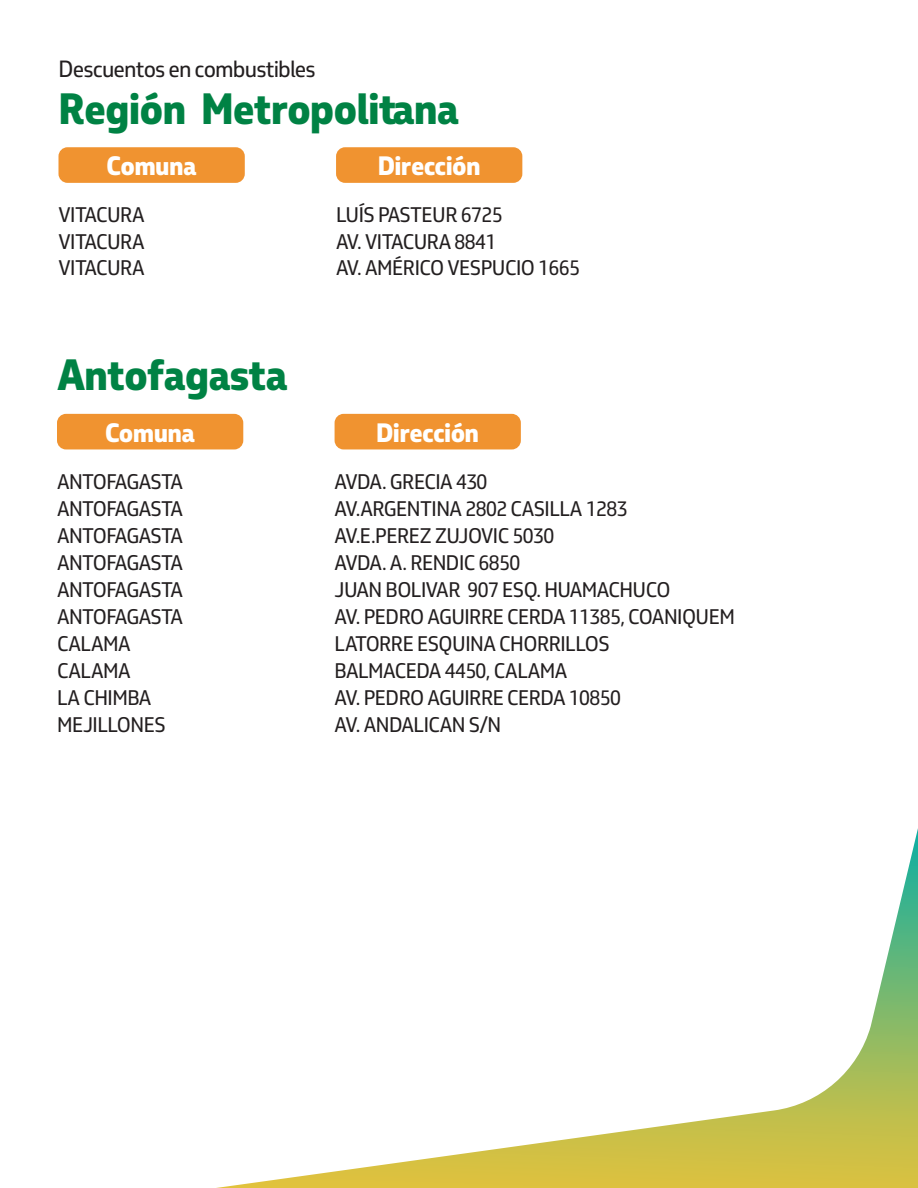
<style>
.page{position:relative;width:918px;height:1188px;background:#fff}
.page>*{position:absolute;margin:0;border:0;box-sizing:border-box;transform-origin:0 0}
.t1{font:800 42px "Petrobras Sans";letter-spacing:-.025em;color:#008244}
.t2{font:800 25.5px "Petrobras Sans";letter-spacing:-.025em;color:#fff}
.t3{font:22.5px "Petrobras Sans";letter-spacing:-.04em;color:#231f20}
.t4{font:20.25px/27px "Petrobras Sans";letter-spacing:-.025em;color:#231f20}
</style>
<div class="page">
<svg style="left:216px;top:828px;width:702px;height:360px"></svg>
<div style="left:58px;top:147px;width:187px;height:36px;background:#f09330;border-radius:9px"></div>
<div style="left:336px;top:147px;width:186px;height:36px;background:#f09330;border-radius:9px"></div>
<div style="left:57px;top:414px;width:186px;height:35px;background:#f09330;border-radius:9px"></div>
<div style="left:335px;top:414px;width:186px;height:35px;background:#f09330;border-radius:9px"></div>
<p class="t3" style="left:58px;top:55px;width:259px">Descuentos en combustibles</p>
<h1 class="t1" style="left:58px;top:80px;width:402px">Región Metropolitana</h1>
<p class="t2" style="left:107px;top:148px;width:92px">Comuna</p>
<p class="t2" style="left:378px;top:148px;width:104px">Dirección</p>
<p class="t4" style="left:59px;top:201px;width:88px;line-height:26.5px;text-align:justify">VITACURA VITACURA VITACURA</p>
<p class="t4" style="left:336px;top:201px;width:245px;line-height:26.5px">LUÍS PASTEUR 6725<br>AV. VITACURA 8841<br>AV. AMÉRICO VESPUCIO 1665</p>
<h1 class="t1" style="left:57px;top:346px;width:232px">Antofagasta</h1>
<p class="t2" style="left:105px;top:415px;width:92px">Comuna</p>
<p class="t2" style="left:376px;top:415px;width:104px">Dirección</p>
<p class="t4" style="left:335px;top:468px;width:402px">AVDA. GRECIA 430<br>AV.ARGENTINA 2802 CASILLA 1283<br>AV.E.PEREZ ZUJOVIC 5030<br>AVDA. A. RENDIC 6850<br>JUAN BOLIVAR 907 ESQ. HUAMACHUCO<br>AV. PEDRO AGUIRRE CERDA 11385, COANIQUEM<br>LATORRE ESQUINA CHORRILLOS<br>BALMACEDA 4450, CALAMA<br>AV. PEDRO AGUIRRE CERDA 10850<br>AV. ANDALICAN S/N</p>
<p class="t4" style="left:57px;top:468px;width:128px">ANTOFAGASTA<br>ANTOFAGASTA<br>ANTOFAGASTA<br>ANTOFAGASTA<br>ANTOFAGASTA<br>ANTOFAGASTA<br>CALAMA<br>CALAMA<br>LA CHIMBA<br>MEJILLONES</p>
</div>
